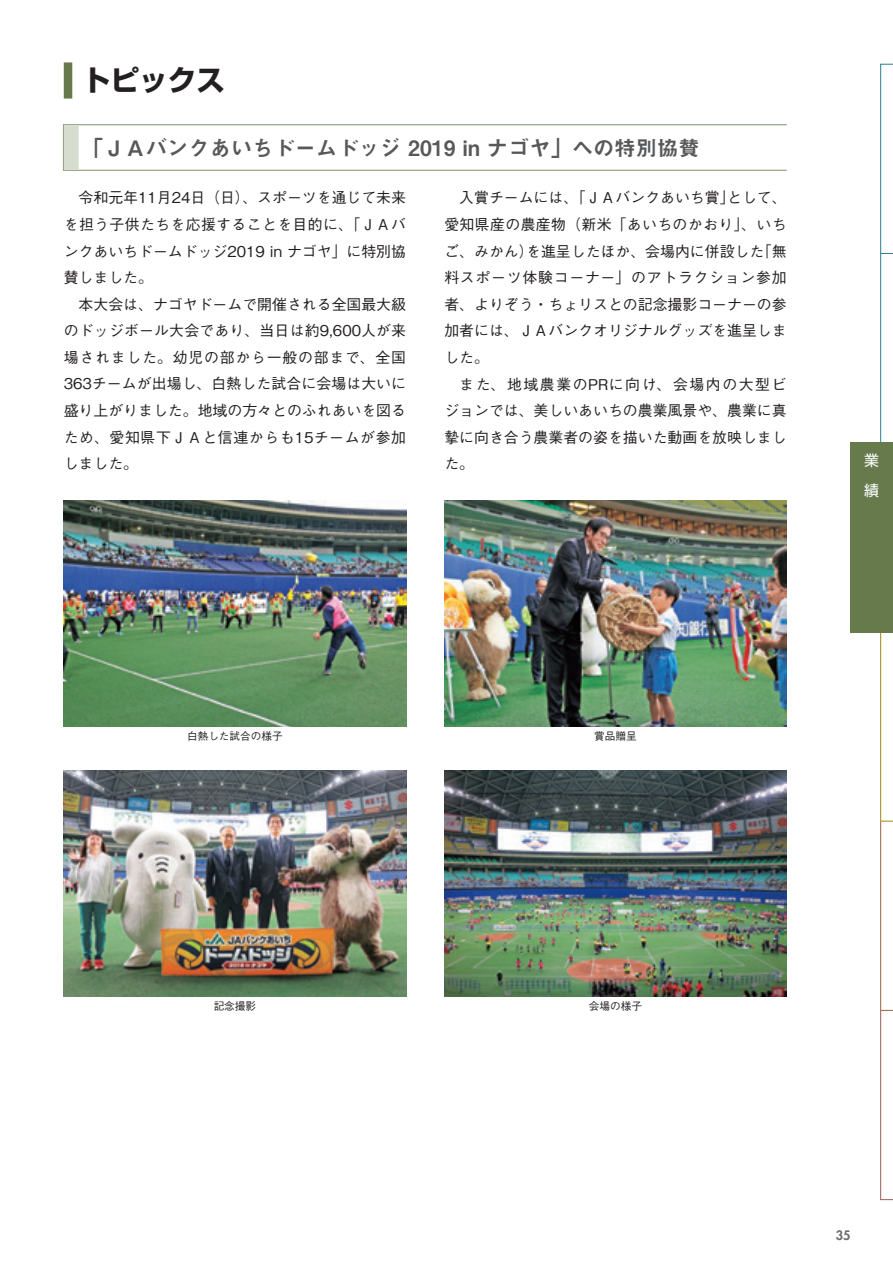
<style>
.page{position:relative;width:893px;height:1263px;background:#fff}
.page>*{position:absolute;margin:0;border:0;box-sizing:border-box;transform-origin:0 0}
.t1{font:700 28.65px "Shin Go Pro";color:#231f20}
.t2{font:21.3px "Midashi Go Pro MB31";color:#57585a}
.t3{font:500 14.85px/26.5px "Gothic BBB Pro";color:#231f20;text-align:justify}
.t4{font:14.85px/29.7px "Shin Go Pro";color:#fff}
.t5{font:800 12.75px "Futura";color:#6c6d70}
.t6{font:500 10.65px "Gothic BBB Pro";color:#231f20}
</style>
<div class="page">
<svg style="left:880px;top:64px;width:13px;height:1136px"></svg>
<div style="left:850px;top:442px;width:43px;height:190px;background:#677a4c"></div>
<div style="left:63px;top:124px;width:724px;height:47px;background:#9eaa8d"></div>
<div style="left:64px;top:125px;width:727px;height:45px;background:#fff"></div>
<div style="left:64px;top:125px;width:15px;height:45px;background:#d7ddce"></div>
<div style="left:64px;top:62px;width:8px;height:37px;background:#677a4c"></div>
<img style="left:64px;top:501px;width:342px;height:225px">
<img style="left:64px;top:771px;width:342px;height:225px">
<img style="left:444px;top:771px;width:343px;height:225px">
<img style="left:444px;top:501px;width:343px;height:225px">
<h1 class="t1" style="left:82px;top:57px;width:145px">トピックス</h1>
<h2 class="t2" style="left:82px;top:131px;width:619px">「ＪＡバンクあいちドームドッジ 2019 in ナゴヤ」への特別協賛</h2>
<p class="t3" style="left:64px;top:183px;width:344px;text-indent:15px">令和元年11月24日（日）、スポーツを通じて未来を担う子供たちを応援することを目的に、「ＪＡバンクあいちドームドッジ2019 in ナゴヤ」に特別協賛しました。</p>
<p class="t3" style="left:64px;top:289px;width:344px;text-indent:15px">本大会は、ナゴヤドームで開催される全国最大級のドッジボール大会であり、当日は約9,600人が来場されました。幼児の部から一般の部まで、全国363チームが出場し、白熱した試合に会場は大いに盛り上がりました。地域の方々とのふれあいを図るため、愛知県下ＪＡと信連からも15チームが参加しました。</p>
<p class="t3" style="left:444px;top:183px;width:344px;text-indent:15px">入賞チームには、「ＪＡバンクあいち賞」として、愛知県産の農産物（新米「あいちのかおり」、いちご、みかん）を進呈したほか、会場内に併設した「無料スポーツ体験コーナー」のアトラクション参加者、よりぞう・ちょリスとの記念撮影コーナーの参加者には、ＪＡバンクオリジナルグッズを進呈しました。</p>
<p class="t3" style="left:444px;top:369px;width:344px;text-indent:15px">また、地域農業のPRに向け、会場内の大型ビジョンでは、美しいあいちの農業風景や、農業に真摯に向き合う農業者の姿を描いた動画を放映しました。</p>
<p class="t4" style="left:864px;top:444px;width:16px">業業</p>
<p class="t6" style="left:187px;top:727px;width:97px">白熱した試合の様子</p>
<p class="t6" style="left:594px;top:727px;width:44px">賞品贈呈</p>
<p class="t6" style="left:214px;top:997px;width:44px">記念撮影</p>
<p class="t6" style="left:589px;top:997px;width:55px">会場の様子</p>
<p class="t5" style="left:836px;top:1227px;width:16px">35</p>
</div>
